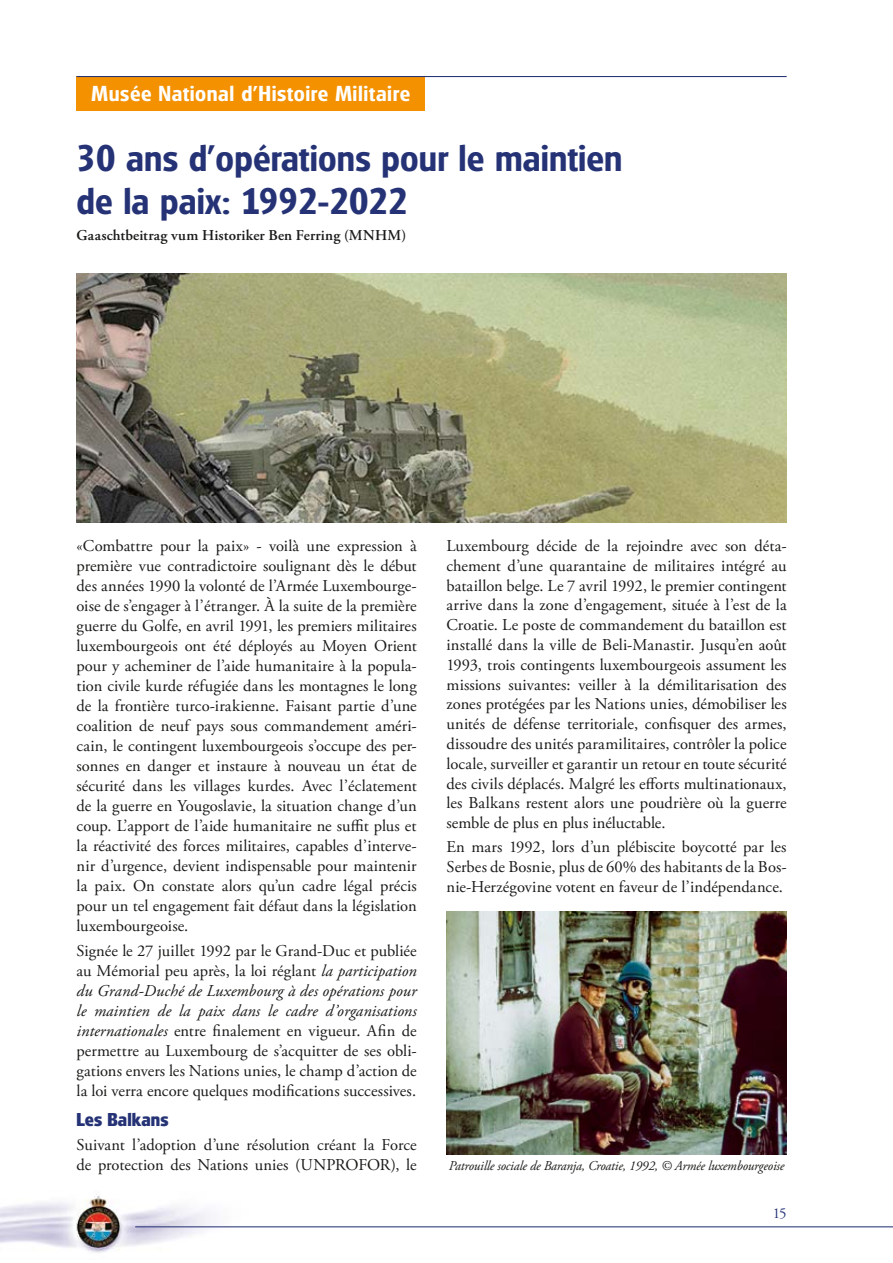
<style>
.page{position:relative;width:893px;height:1263px;background:#fff}
.page>*{position:absolute;margin:0;border:0;box-sizing:border-box;transform-origin:0 0}
.t1{font:600 36px/43.2px "Glasgow";letter-spacing:.005em;color:#253376}
.t2{font:600 21px "Glasgow";letter-spacing:.03em;color:#fff}
.t3{font:700 18px "Glasgow";letter-spacing:.005em;color:#253376}
.t4{font:16.5px/20px "Adobe Garamond Pro";letter-spacing:-.005em;color:#1a1a18;text-align:justify}
.t5{font:600 15px "Adobe Garamond Pro";letter-spacing:.015em;color:#1a1a18}
.t6{font:15px "Adobe Garamond Pro";color:#253376}
.t7{font:italic 13.5px "Adobe Garamond Pro";letter-spacing:-.01em;color:#1a1a18}
.s1{font-style:italic}
</style>
<div class="page">
<img style="left:1px;top:1194px;width:424px;height:59px">
<hr style="left:135px;top:1226px;width:758px;height:1px;background:#253376">
<img style="left:0;top:1182px;width:1px;height:81px">
<div style="left:77px;top:77px;width:348px;height:34px;background:#f39100"></div>
<hr style="left:77px;top:76px;width:710px;height:1px;background:#253376">
<img style="left:446px;top:912px;width:341px;height:242px">
<img style="left:77px;top:274px;width:710px;height:248px">
<p class="t2" style="left:92px;top:81px;width:320px">Musée National d’Histoire Militaire</p>
<h1 class="t1" style="left:77px;top:136px;width:547px">30 ans d’opérations pour le maintien de la paix: 1992-2022</h1>
<p class="t5" style="left:77px;top:227px;width:331px">Gaaschtbeitrag vum Historiker Ben Ferring (MNHM)</p>
<p class="t4" style="left:77px;top:536px;width:342px">«Combattre pour la paix» - voilà une expression à première vue contradictoire soulignant dès le début des années 1990 la volonté de l’Armée Luxembourge&shy;oise de s’engager à l’étranger. À la suite de la première guerre du Golfe, en avril 1991, les premiers militaires luxembourgeois ont été déployés au Moyen Orient pour y acheminer de l’aide humanitaire à la popula&shy;tion civile kurde réfugiée dans les montagnes le long de la frontière turco-irakienne. Faisant partie d’une coalition de neuf pays sous commandement améri&shy;cain, le contingent luxembourgeois s’occupe des per&shy;sonnes en danger et instaure à nouveau un état de sécurité dans les villages kurdes. Avec l’éclatement de la guerre en Yougoslavie, la situation change d’un coup. L’apport de l’aide humanitaire ne suffit plus et la réactivité des forces militaires, capables d’interve&shy;nir d’urgence, devient indispensable pour maintenir la paix. On constate alors qu’un cadre légal précis pour un tel engagement fait défaut dans la législation luxembourgeoise.</p>
<p class="t4" style="left:77px;top:941px;width:342px">Signée le 27 juillet 1992 par le Grand-Duc et publiée au Mémorial peu après, la loi réglant <span class="s1">la participation du Grand-Duché de Luxembourg à des opérations pour le maintien de la paix dans le cadre d’organisations internationales</span> entre finalement en vigueur. Afin de permettre au Luxembourg de s’acquitter de ses obli&shy;gations envers les Nations unies, le champ d’action de la loi verra encore quelques modifications successives.</p>
<p class="t3" style="left:77px;top:1108px;width:94px">Les Balkans</p>
<p class="t4" style="left:77px;top:1135px;width:342px">Suivant l’adoption d’une résolution créant la Force de protection des Nations unies (UNPROFOR), le</p>
<p class="t4" style="left:446px;top:536px;width:342px">Luxembourg décide de la rejoindre avec son déta&shy;chement d’une quarantaine de militaires intégré au bataillon belge. Le 7 avril 1992, le premier contingent arrive dans la zone d’engagement, située à l’est de la Croatie. Le poste de commandement du bataillon est installé dans la ville de Beli-Manastir. Jusqu’en août 1993, trois contingents luxembourgeois assument les missions suivantes: veiller à la démilitarisation des zones protégées par les Nations unies, démobiliser les unités de défense territoriale, confisquer des armes, dissoudre des unités paramilitaires, contrôler la police locale, surveiller et garantir un retour en toute sécurité des civils déplacés. Malgré les efforts multinationaux, les Balkans restent alors une poudrière où la guerre semble de plus en plus inéluctable.</p>
<p class="t4" style="left:446px;top:838px;width:342px">En mars 1992, lors d’un plébiscite boycotté par les Serbes de Bosnie, plus de 60% des habitants de la Bos&shy;nie-Herzégovine votent en faveur de l’indépendance.</p>
<p class="t7" style="left:449px;top:1157px;width:337px">Patrouille sociale de Baranja, Croatie, 1992, © Armée luxembourgeoise</p>
<p class="t6" style="left:773px;top:1204px;width:15px">15</p>
</div>
